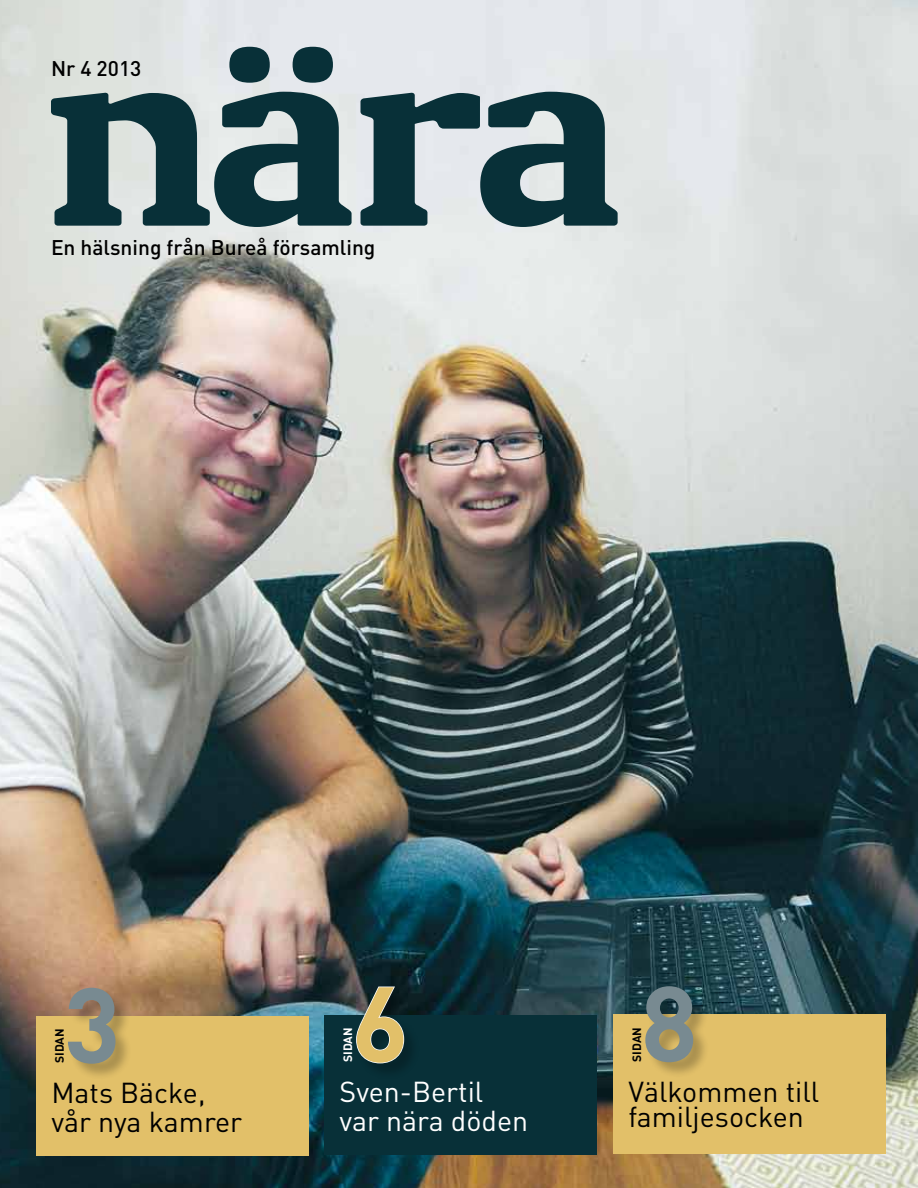
<style>
.page{position:relative;width:918px;height:1188px;background:#fff}
.page>*{position:absolute;margin:0;border:0;box-sizing:border-box;transform-origin:0 0}
.t1{font:700 105px "DIN";color:#788a91}
.t2{font:700 105px "DIN";color:#e2c069}
.t3{font:28.5px/28.5px "DIN";color:#000}
.t4{font:28.5px/28.5px "DIN";color:#fff}
.t5{font:500 21px "DIN";color:#000}
.t6{font:700 12px "DIN";color:#000}
.t7{font:700 12px "DIN";color:#fff}
</style>
<div class="page">
<img style="left:0;top:0;width:918px;height:1188px">
<svg style="left:51px;top:47px;width:301px;height:180px"></svg>
<svg style="left:360px;top:92px;width:258px;height:135px"></svg>
<div style="left:36px;top:1016px;width:272px;height:140px;background:#e2c069"></div>
<div style="left:69px;top:989px;width:63px;height:91px;background:#000;opacity:.25"></div>
<div style="left:324px;top:1015px;width:273px;height:140px;background:#083038"></div>
<div style="left:356px;top:988px;width:65px;height:92px;background:#000;opacity:.25"></div>
<svg style="left:355px;top:986px;width:50px;height:78px"></svg>
<div style="left:613px;top:1014px;width:273px;height:140px;background:#e2c069"></div>
<div style="left:646px;top:987px;width:64px;height:92px;background:#000;opacity:.25"></div>
<p class="t5" style="left:51px;top:55px;width:92px">Nr 4 2013</p>
<p class="t5" style="left:51px;top:234px;width:326px">En hälsning från Bureå församling</p>
<h1 class="t1" style="left:64px;top:957px;width:59px">3</h1>
<p class="t6" style="left:52px;top:1063px;width:36px;rotate:-90deg">SIDAN</p>
<p class="t3" style="left:51px;top:1078px;width:192px">Mats Bäcke, vår nya kamrer</p>
<h1 class="t2" style="left:352px;top:955px;width:59px">6</h1>
<p class="t7" style="left:340px;top:1062px;width:36px;rotate:-90deg">SIDAN</p>
<p class="t4" style="left:340px;top:1077px;width:190px">Sven-Bertil var nära döden</p>
<h1 class="t1" style="left:641px;top:955px;width:59px">8</h1>
<p class="t6" style="left:629px;top:1062px;width:36px;rotate:-90deg">SIDAN</p>
<p class="t3" style="left:629px;top:1078px;width:192px;line-height:25.5px">Välkommen till familjesocken</p>
</div>
